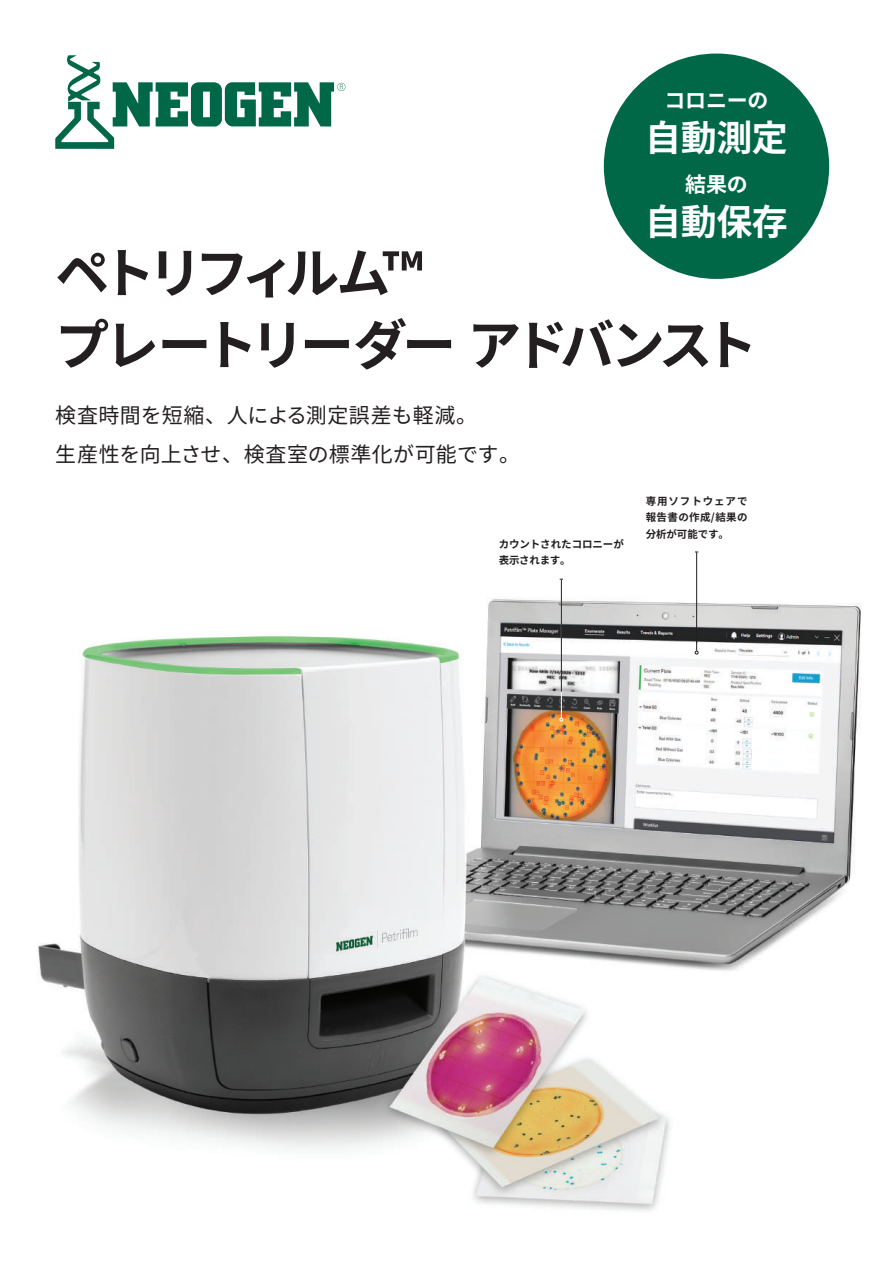
<style>
.page{position:relative;width:893px;height:1263px;background:#fff}
.page>*{position:absolute;margin:0;border:0;box-sizing:border-box;transform-origin:0 0}
.t1{font:700 54px/72px "Noto Sans CJ Kjp";letter-spacing:-.135em;color:#231f20}
.t2{font:700 36px "Noto Sans CJ Kjp";letter-spacing:-.01em;color:#fff}
.t3{font:21px/39px "Noto Sans CJ Kjp";letter-spacing:.01em;color:#231f20}
.t4{font:700 21px "Noto Sans CJ Kjp";letter-spacing:-.01em;color:#fff}
.t5{font:700 10.5px/16.5px "Noto Sans CJ Kjp";letter-spacing:-.005em;color:#231f20;text-align:justify}
</style>
<div class="page">
<img style="left:38px;top:551px;width:824px;height:660px">
<div style="left:604px;top:54px;width:225px;height:225px;background:#006847;border-radius:50%"></div>
<svg style="left:55px;top:55px;width:290px;height:94px"></svg>
<hr style="left:561px;top:579px;width:1px;height:139px;background:#fff">
<svg style="left:559px;top:718px;width:4px;height:3px"></svg>
<hr style="left:696px;top:552px;width:1px;height:91px;background:#231f20">
<svg style="left:695px;top:640px;width:3px;height:14px"></svg>
<hr style="left:561px;top:579px;width:1px;height:113px;background:#231f20">
<h3 class="t4" style="left:664px;top:88px;width:106px">コロニーの</h3>
<h2 class="t2" style="left:645px;top:118px;width:144px">自動測定</h2>
<h3 class="t4" style="left:685px;top:172px;width:64px">結果の</h3>
<h2 class="t2" style="left:645px;top:202px;width:144px">自動保存</h2>
<h1 class="t1" style="left:55px;top:238px;width:704px">ペトリフィルム™<br>プレートリーダー アドバンスト</h1>
<h3 class="t3" style="left:55px;top:396px;width:466px">検査時間を短縮、人による測定誤差も軽減。<br>生産性を向上させ、検査室の標準化が可能です。</h3>
<p class="t5" style="left:646px;top:493px;width:103px">専用ソフトウェアで報告書の作成/結果の分析が可能です。</p>
<p class="t5" style="left:499px;top:536px;width:127px">カウントされたコロニーが表示されます。</p>
</div>
